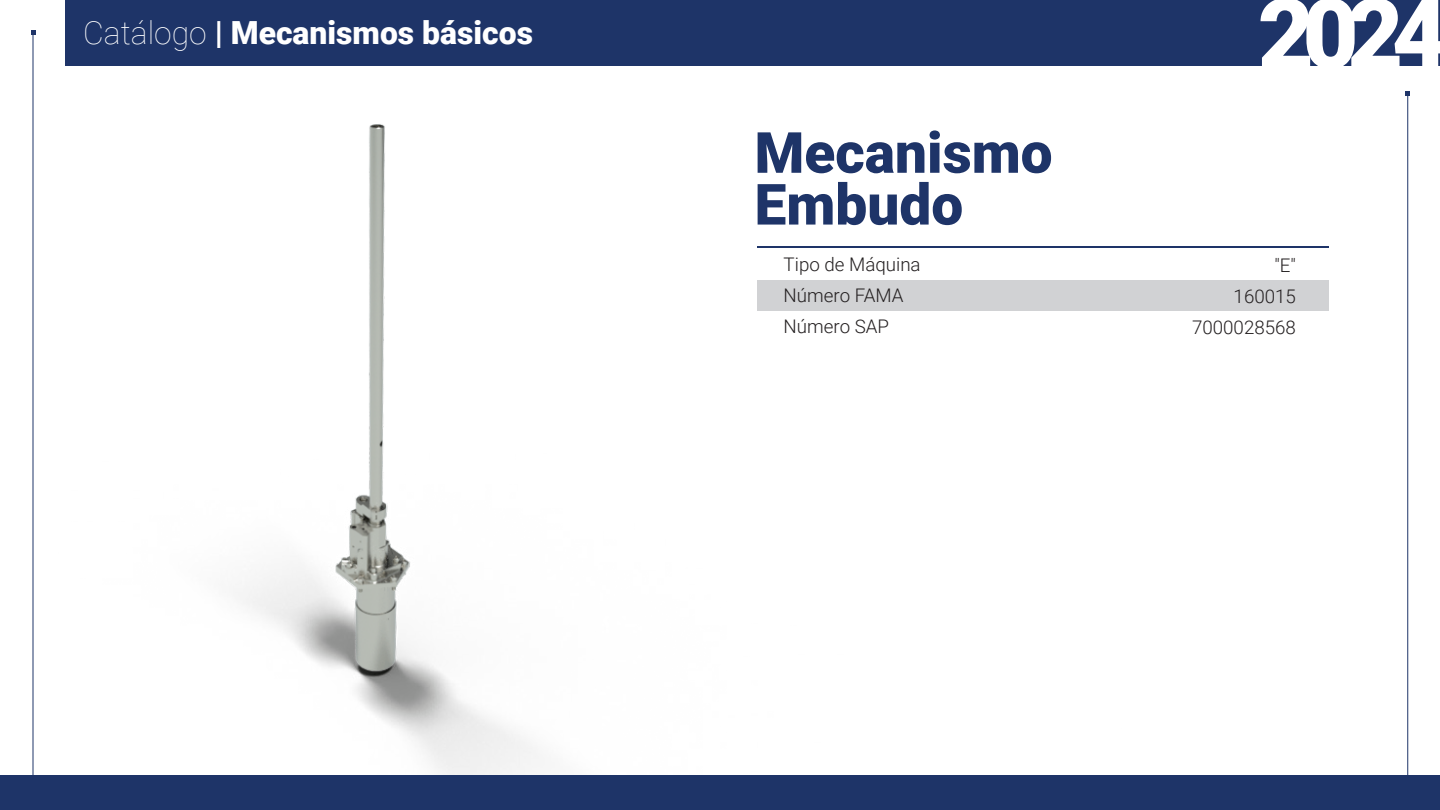
<style>
.page{position:relative;width:1440px;height:810px;background:#fff}
.page>*{position:absolute;margin:0;border:0;box-sizing:border-box;transform-origin:0 0}
.t1{font:900 97.12px "Roboto";color:#fff}
.t2{font:900 56.85px/51.8px "Roboto";color:#1e3468}
.t3{font:900 31.88px "Roboto";color:#fff}
.t4{font:300 18.75px/31.3px "Roboto";color:#231f20;text-align:right}
.s1{font-weight:100}
</style>
<div class="page">
<img style="left:0;top:30px;width:1121px;height:746px">
<hr style="left:758px;top:246px;width:571px;height:2px;background:#1e3468">
<div style="left:758px;top:280px;width:571px;height:31px;background:#d1d2d4"></div>
<div style="left:758px;top:248px;width:571px;height:32px;background:#fff"></div>
<div style="left:758px;top:311px;width:571px;height:32px;background:#fff"></div>
<div style="left:65px;top:0;width:1375px;height:66px;background:#1e3468"></div>
<div style="left:0;top:776px;width:1440px;height:34px;background:#1e3468"></div>
<hr style="left:33px;top:32px;width:1px;height:756px;background:#1e3468">
<svg style="left:31px;top:30px;width:4px;height:5px"></svg>
<hr style="left:1407px;top:93px;width:1px;height:712px;background:#1e3468">
<svg style="left:1405px;top:91px;width:5px;height:5px"></svg>
<h3 class="t3" style="left:83px;top:10px;width:451px"><span class="s1">Catálogo</span> | Mecanismos básicos</h3>
<h2 class="t2" style="left:755px;top:125px;width:300px">Mecanismo<br>Embudo</h2>
<p class="t4" style="left:784px;top:248px;width:139px;text-align:left">Tipo de Máquina<br>Número FAMA<br>Número SAP</p>
<h1 class="t1" style="left:1258px;top:-34px;width:192px">2024</h1>
<p class="t4" style="left:1192px;top:248px;width:105px">"E"<br>160015<br>7000028568</p>
</div>
